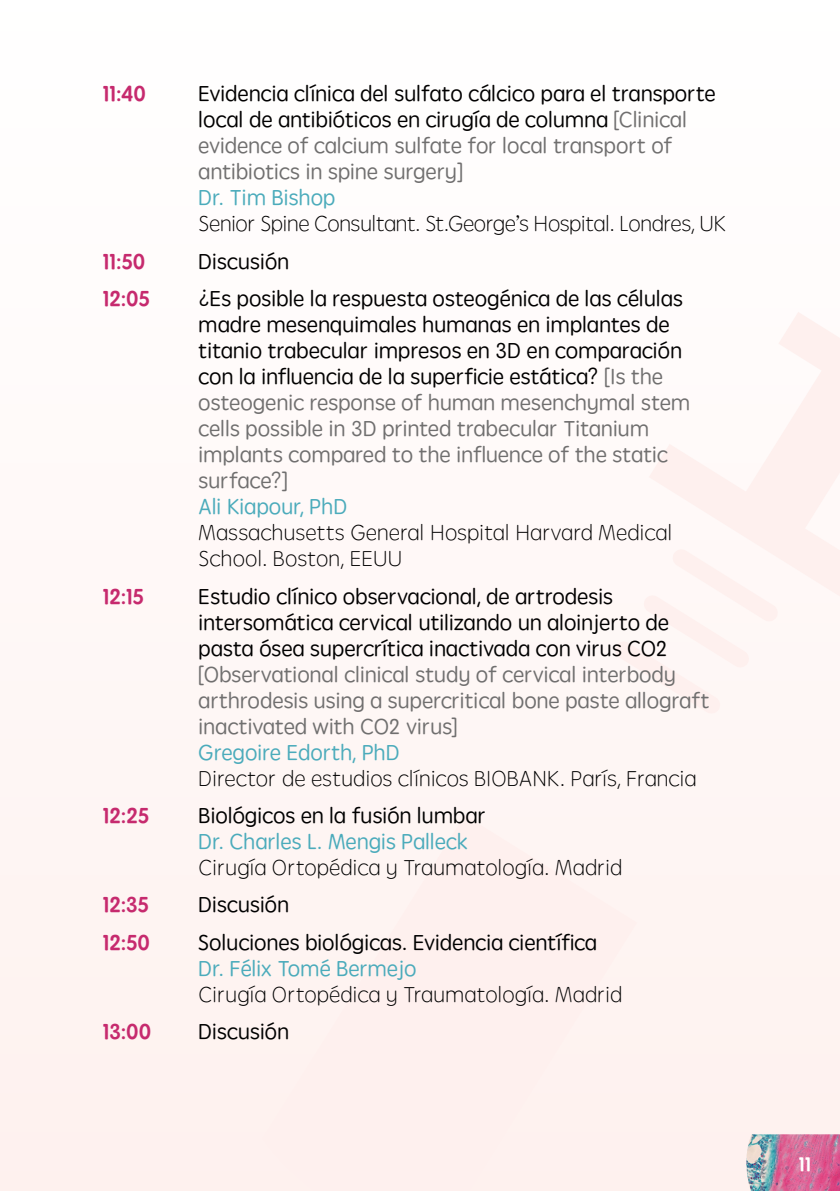
<style>
.page{position:relative;width:840px;height:1191px;background:#fff}
.page>*{position:absolute;margin:0;border:0;box-sizing:border-box;transform-origin:0 0}
.t1{font:22px/26px "ST Yuanti TC Regular";color:#000}
.t2{font:22px/26px "ST Yuanti TC Light";letter-spacing:-.005em;color:#000}
.t3{font:22px/26px "ST Yuanti TC Regular";color:#706f6f}
.t4{font:22px "ST Yuanti TC Regular";color:#4babbb}
.t5{font:22px "ST Yuanti TC Light";letter-spacing:-.025em;color:#000}
.t6{font:22px "ST Yuanti TC Bold";letter-spacing:-.01em;color:#c62a6e}
.t7{font:20px "ST Yuanti TC Bold";color:#fff}
.s1{color:#706f6f}
</style>
<div class="page">
<div style="left:0;top:0;width:839px;height:1191px;background:#fff8f6"></div>
<img style="left:746px;top:1134px;width:93px;height:57px">
<p class="t6" style="left:102px;top:78px;width:45px">11:40</p>
<p class="t1" style="left:198px;top:80px;width:518px">Evidencia clínica del sulfato cálcico para el transporte local de antibióticos en cirugía de columna <span class="s1">[Clinical evidence of calcium sulfate for local transport of antibiotics in spine surgery]</span></p>
<p class="t4" style="left:198px;top:182px;width:138px">Dr. Tim Bishop</p>
<p class="t5" style="left:198px;top:209px;width:528px">Senior Spine Consultant. St.George’s Hospital. Londres, UK</p>
<p class="t6" style="left:102px;top:245px;width:45px">11:50</p>
<p class="t1" style="left:198px;top:248px;width:92px">Discusión</p>
<p class="t6" style="left:102px;top:283px;width:49px">12:05</p>
<p class="t1" style="left:198px;top:285px;width:493px">¿Es posible la respuesta osteogénica de las células madre mesenquimales humanas en implantes de titanio trabecular impresos en 3D en comparación con la influencia de la superficie estática? <span class="s1">[Is the osteogenic response of human mesenchymal stem cells possible in 3D printed trabecular Titanium implants compared to the influence of the static surface?]</span></p>
<p class="t4" style="left:198px;top:491px;width:150px">Ali Kiapour, PhD</p>
<p class="t2" style="left:198px;top:519px;width:475px">Massachusetts General Hospital Harvard Medical<br>School. Boston, EEUU</p>
<p class="t6" style="left:102px;top:580px;width:43px">12:15</p>
<p class="t1" style="left:198px;top:583px;width:472px">Estudio clínico observacional, de artrodesis intersomática cervical utilizando un aloinjerto de pasta ósea supercrítica inactivada con virus CO2</p>
<p class="t3" style="left:198px;top:661px;width:512px">[Observational clinical study of cervical interbody arthrodesis using a supercritical bone paste allograft inactivated with CO2 virus]</p>
<p class="t4" style="left:198px;top:736px;width:203px">Gregoire Edorth, PhD</p>
<p class="t2" style="left:198px;top:765px;width:499px">Director de estudios clínicos BIOBANK. París, Francia</p>
<p class="t6" style="left:102px;top:799px;width:49px">12:25</p>
<p class="t1" style="left:198px;top:802px;width:289px">Biológicos en la fusión lumbar</p>
<p class="t4" style="left:198px;top:826px;width:271px">Dr. Charles L. Mengis Palleck</p>
<p class="t2" style="left:198px;top:854px;width:425px">Cirugía Ortopédica y Traumatología. Madrid</p>
<p class="t6" style="left:102px;top:889px;width:49px">12:35</p>
<p class="t1" style="left:198px;top:891px;width:92px">Discusión</p>
<p class="t6" style="left:102px;top:926px;width:49px">12:50</p>
<p class="t1" style="left:198px;top:929px;width:400px">Soluciones biológicas. Evidencia científica</p>
<p class="t4" style="left:198px;top:952px;width:219px">Dr. Félix Tomé Bermejo</p>
<p class="t2" style="left:198px;top:981px;width:425px">Cirugía Ortopédica y Traumatología. Madrid</p>
<p class="t6" style="left:102px;top:1015px;width:50px">13:00</p>
<p class="t1" style="left:198px;top:1018px;width:92px">Discusión</p>
<p class="t7" style="left:797px;top:1149px;width:14px">11</p>
</div>
